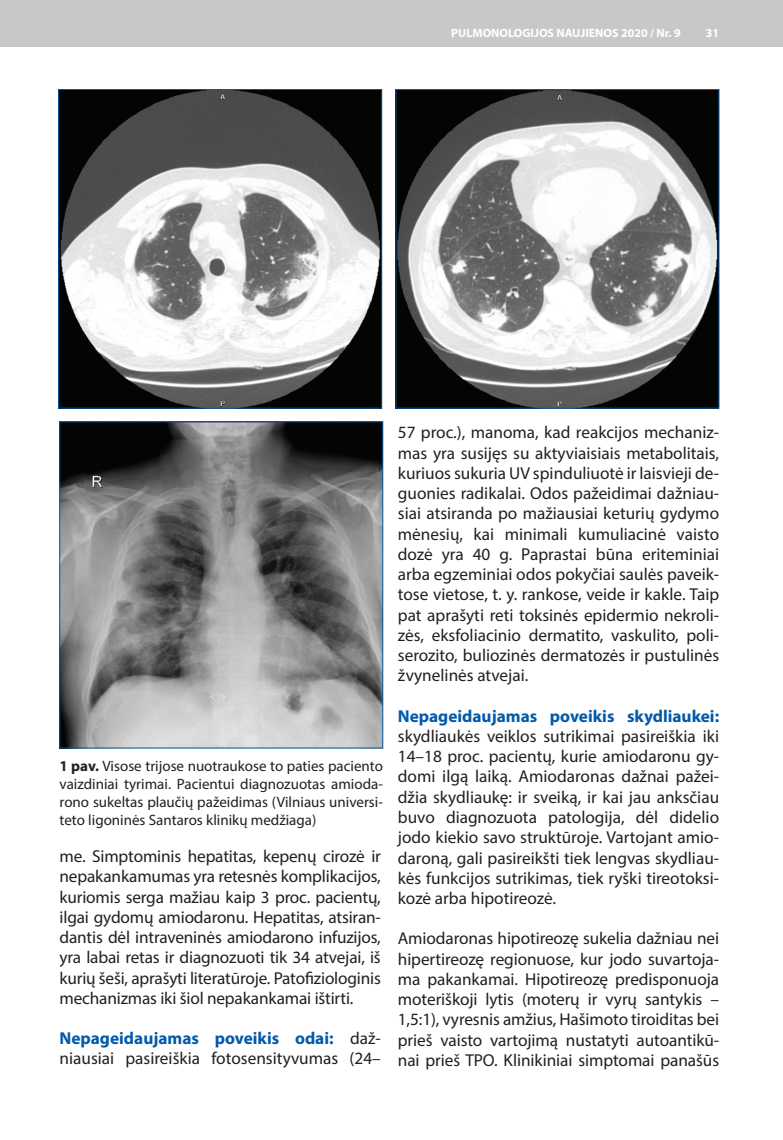
<style>
.page{position:relative;width:783px;height:1140px;background:#fff}
.page>*{position:absolute;margin:0;border:0;box-sizing:border-box;transform-origin:0 0}
.t1{font:17.25px/20.2px "Myriad Pro";color:#231f20;text-align:justify}
.t2{font:700 17.25px "Myriad Pro";color:#015aaa}
.t3{font:15px/18px "Myriad Pro";color:#231f20;text-align:justify}
.t4{font:700 12px "Myriad Pro";color:#fff}
.s1{font-weight:700}
.s2{font-weight:700;color:#015aaa}
</style>
<div class="page">
<div style="left:0;top:0;width:782px;height:47px;background:#c7c8ca"></div>
<img style="left:60px;top:91px;width:320px;height:315px">
<div style="left:58px;top:89px;width:324px;height:319px;border:1px solid #015aaa"></div>
<img style="left:62px;top:423px;width:319px;height:323px">
<div style="left:60px;top:421px;width:323px;height:327px;border:1px solid #015aaa"></div>
<img style="left:397px;top:91px;width:320px;height:315px">
<p class="t4" style="left:451px;top:25px;width:231px">PULMONOLOGIJOS NAUJIENOS 2020 / Nr. 9</p>
<p class="t4" style="left:705px;top:25px;width:15px">31</p>
<p class="t3" style="left:60px;top:756px;width:325px"><span class="s1">1 pav.</span> Visose trijose nuotraukose to paties paciento vaizdiniai tyrimai. Pacientui diagnozuotas amioda&shy;rono sukeltas plaučių pažeidimas (Vilniaus universi&shy;teto ligoninės Santaros klinikų medžiaga)</p>
<p class="t1" style="left:60px;top:845px;width:323px">me. Simptominis hepatitas, kepenų cirozė ir nepakankamumas yra retesnės komplikacijos, kuriomis serga mažiau kaip 3 proc. pacientų, ilgai gydomų amiodaronu. Hepatitas, atsiran&shy;dantis dėl intraveninės amiodarono infuzijos, yra labai retas ir diagnozuoti tik 34 atvejai, iš kurių šeši, aprašyti literatūroje. Patofiziologinis mechanizmas iki šiol nepakankamai ištirti.</p>
<p class="t1" style="left:60px;top:1027px;width:323px"><span class="s2">Nepageidaujamas poveikis odai:</span> daž&shy;niausiai pasireiškia fotosensityvumas (24–</p>
<p class="t1" style="left:398px;top:422px;width:323px">57 proc.), manoma, kad reakcijos mechaniz&shy;mas yra susijęs su aktyviaisiais metabolitais, kuriuos sukuria UV spinduliuotė ir laisvieji de&shy;guonies radikalai. Odos pažeidimai dažniau&shy;siai atsiranda po mažiausiai keturių gydymo mėnesių, kai minimali kumuliacinė vaisto dozė yra 40 g. Paprastai būna eriteminiai arba egzeminiai odos pokyčiai saulės paveik&shy;tose vietose, t. y. rankose, veide ir kakle. Taip pat aprašyti reti toksinės epidermio nekroli&shy;zės, eksfoliacinio dermatito, vaskulito, poli&shy;serozito, buliozinės dermatozės ir pustulinės žvynelinės atvejai.</p>
<p class="t2" style="left:398px;top:704px;width:323px">Nepageidaujamas poveikis skydliaukei:</p>
<p class="t1" style="left:398px;top:725px;width:323px">skydliaukės veiklos sutrikimai pasireiškia iki 14–18 proc. pacientų, kurie amiodaronu gy&shy;domi ilgą laiką. Amiodaronas dažnai pažei&shy;džia skydliaukę: ir sveiką, ir kai jau anksčiau buvo diagnozuota patologija, dėl didelio jodo kiekio savo struktūroje. Vartojant amio&shy;daroną, gali pasireikšti tiek lengvas skydliau&shy;kės funkcijos sutrikimas, tiek ryški tireotoksi&shy;kozė arba hipotireozė.</p>
<p class="t1" style="left:398px;top:928px;width:323px">Amiodaronas hipotireozę sukelia dažniau nei hipertireozę regionuose, kur jodo suvartoja&shy;ma pakankamai. Hipotireozę predisponuoja moteriškoji lytis (moterų ir vyrų santykis – 1,5:1), vyresnis amžius, Hašimoto tiroiditas bei prieš vaisto vartojimą nustatyti autoantikū&shy;nai prieš TPO. Klinikiniai simptomai panašūs</p>
</div>
